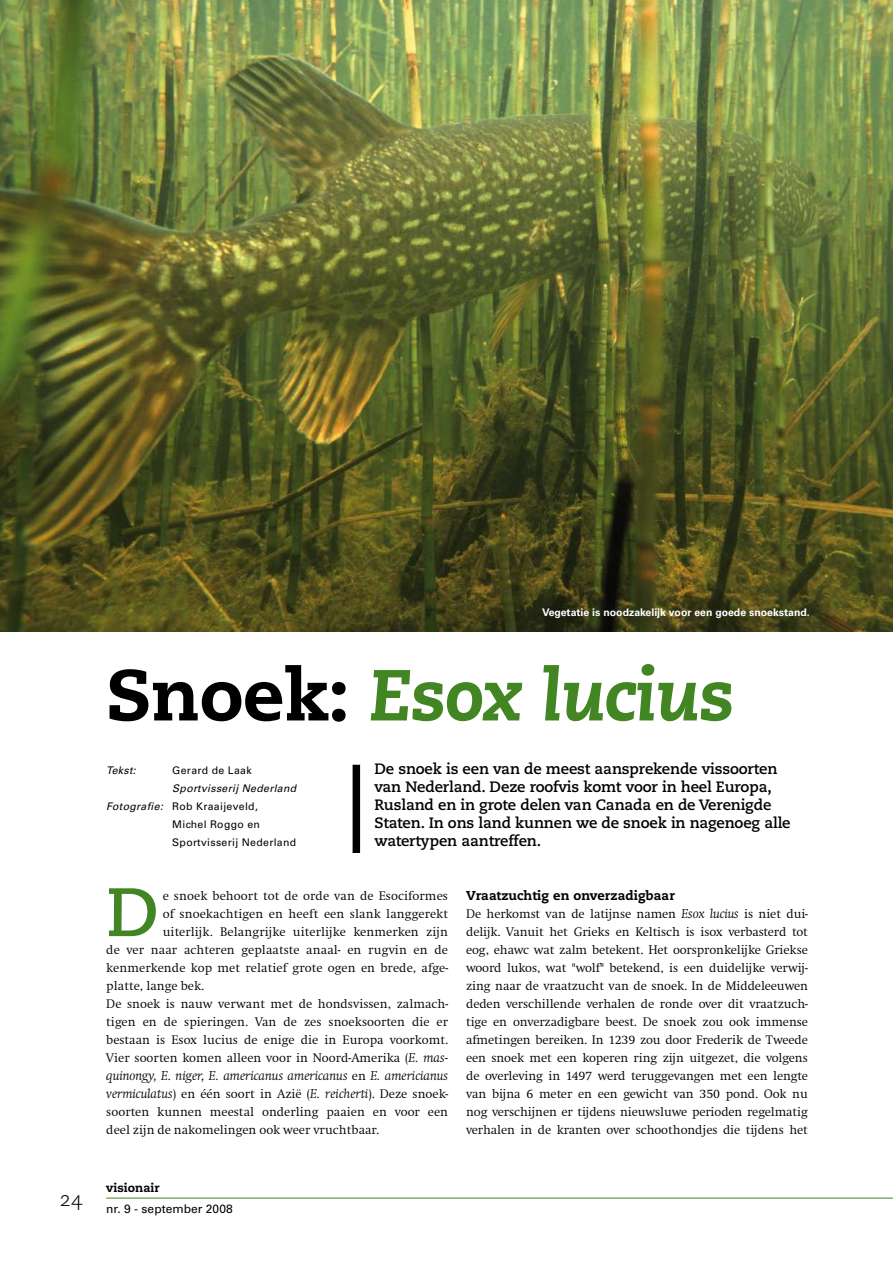
<style>
.page{position:relative;width:893px;height:1263px;background:#fff}
.page>*{position:absolute;margin:0;border:0;box-sizing:border-box;transform-origin:0 0}
.t1{font:72px "Caecilia Heavy Italic Os F";letter-spacing:-.02em;color:#418622}
.t2{font:68.25px "Caecilia Bold Os F";color:#418622}
.t3{font:21px "Caecilia Light Os F";color:#000}
.t4{font:15px/18px "Caecilia Bold Os F";letter-spacing:-.01em;color:#000}
.t5{font:300 12.9px/18px "Swift";color:#000;text-align:justify}
.t6{font:italic 300 12.9px "Swift";color:#000}
.t7{font:12.9px "Caecilia Heavy Os F";letter-spacing:.005em;color:#000}
.t8{font:12px "Univers";color:#000}
.t9{font:12px "Caecilia Heavy Os F";color:#000}
.t10{font:10.5px/18px "Univers";letter-spacing:.03em;color:#000}
.t11{font:700 10.5px "Univers";color:#fff}
.t12{font:italic 10.5px "Univers CE";letter-spacing:.03em;color:#000}
.t13{font:italic 10.5px "Univers";letter-spacing:.03em;color:#000}
.s1{font-family:"Caecilia Heavy Os F";color:#000}
.s2{font-style:italic}
.s3{font-style:normal}
</style>
<div class="page">
<div style="left:353px;top:765px;width:7px;height:88px;background:#000"></div>
<img style="left:0;top:0;width:893px;height:631px">
<hr style="left:106px;top:1198px;width:787px;height:1px;background:#418622">
<h3 class="t3" style="left:60px;top:1186px;width:25px">24</h3>
<p class="t11" style="left:542px;top:606px;width:269px">Vegetatie is noodzakelijk voor een goede snoekstand.</p>
<h1 class="t1" style="left:106px;top:652px;width:630px"><span class="s1">Snoek:</span> Esox lucius</h1>
<p class="t13" style="left:106px;top:764px;width:31px">Tekst:</p>
<p class="t10" style="left:172px;top:761px;width:81px">Gerard de Laak</p>
<p class="t12" style="left:172px;top:782px;width:125px">Sportvisserij Nederland</p>
<p class="t10" style="left:172px;top:797px;width:125px;text-indent:-66px"><span class="s2">Fotografie:</span> Rob Kraaijeveld,<br>Michel Roggo en<br>Sportvisserij Nederland</p>
<p class="t4" style="left:374px;top:760px;width:418px">De snoek is een van de meest aansprekende vissoorten van Nederland. Deze roofvis komt voor in heel Europa, Rusland en in grote delen van Canada en de Verenigde Staten. In ons land kunnen we de snoek in nagenoeg alle watertypen aantreffen.</p>
<h2 class="t2" style="left:106px;top:872px;width:55px">D</h2>
<p class="t5" style="left:163px;top:887px;width:287px">e snoek behoort tot de orde van de Esociformes</p>
<p class="t5" style="left:163px;top:905px;width:287px">of snoekachtigen en heeft een slank langgerekt</p>
<p class="t5" style="left:163px;top:923px;width:287px">uiterlijk. Belangrijke uiterlijke kenmerken zijn</p>
<p class="t5" style="left:106px;top:941px;width:343px">de ver naar achteren geplaatste anaal- en rugvin en de</p>
<p class="t5" style="left:106px;top:959px;width:343px">kenmerkende kop met relatief grote ogen en brede, afge-</p>
<p class="t5" style="left:106px;top:977px;width:100px">platte, lange bek.</p>
<p class="t5" style="left:106px;top:995px;width:343px">De snoek is nauw verwant met de hondsvissen, zalmach-</p>
<p class="t5" style="left:106px;top:1013px;width:343px">tigen en de spieringen. Van de zes snoeksoorten die er</p>
<p class="t5" style="left:106px;top:1031px;width:343px">bestaan is Esox lucius de enige die in Europa voorkomt.</p>
<p class="t5" style="left:106px;top:1049px;width:343px">Vier soorten komen alleen voor in Noord-Amerika (<span class="s2">E. mas-</span></p>
<p class="t6" style="left:106px;top:1068px;width:343px">quinongy, E. niger, E. americanus americanus <span class="s3">en</span> E. americianus</p>
<p class="t5" style="left:106px;top:1085px;width:343px"><span class="s2">vermiculatus</span>) en één soort in Azië (<span class="s2">E. reicherti</span>). Deze snoek-</p>
<p class="t5" style="left:106px;top:1103px;width:343px">soorten kunnen meestal onderling paaien en voor een</p>
<p class="t5" style="left:106px;top:1121px;width:274px">deel zijn de nakomelingen ook weer vruchtbaar.</p>
<p class="t7" style="left:466px;top:887px;width:210px">Vraatzuchtig en onverzadigbaar</p>
<p class="t5" style="left:466px;top:905px;width:343px">De herkomst van de latijnse namen <span class="s2">Esox lucius</span> is niet dui&shy;delijk. Vanuit het Grieks en Keltisch is isox verbasterd tot eog, ehawc wat zalm betekent. Het oorspronkelijke Griekse woord lukos, wat "wolf" betekend, is een duidelijke verwij&shy;zing naar de vraatzucht van de snoek. In de Middeleeuwen deden verschillende verhalen de ronde over dit vraatzuch&shy;tige en onverzadigbare beest. De snoek zou ook immense afmetingen bereiken. In 1239 zou door Frederik de Tweede een snoek met een koperen ring zijn uitgezet, die volgens de overleving in 1497 werd teruggevangen met een lengte van bijna 6 meter en een gewicht van 350 pond. Ook nu nog verschijnen er tijdens nieuwsluwe perioden regelmatig verhalen in de kranten over schoothondjes die tijdens het</p>
<p class="t9" style="left:106px;top:1180px;width:55px">visionair</p>
<p class="t8" style="left:106px;top:1201px;width:128px">nr. 9 - september 2008</p>
</div>
